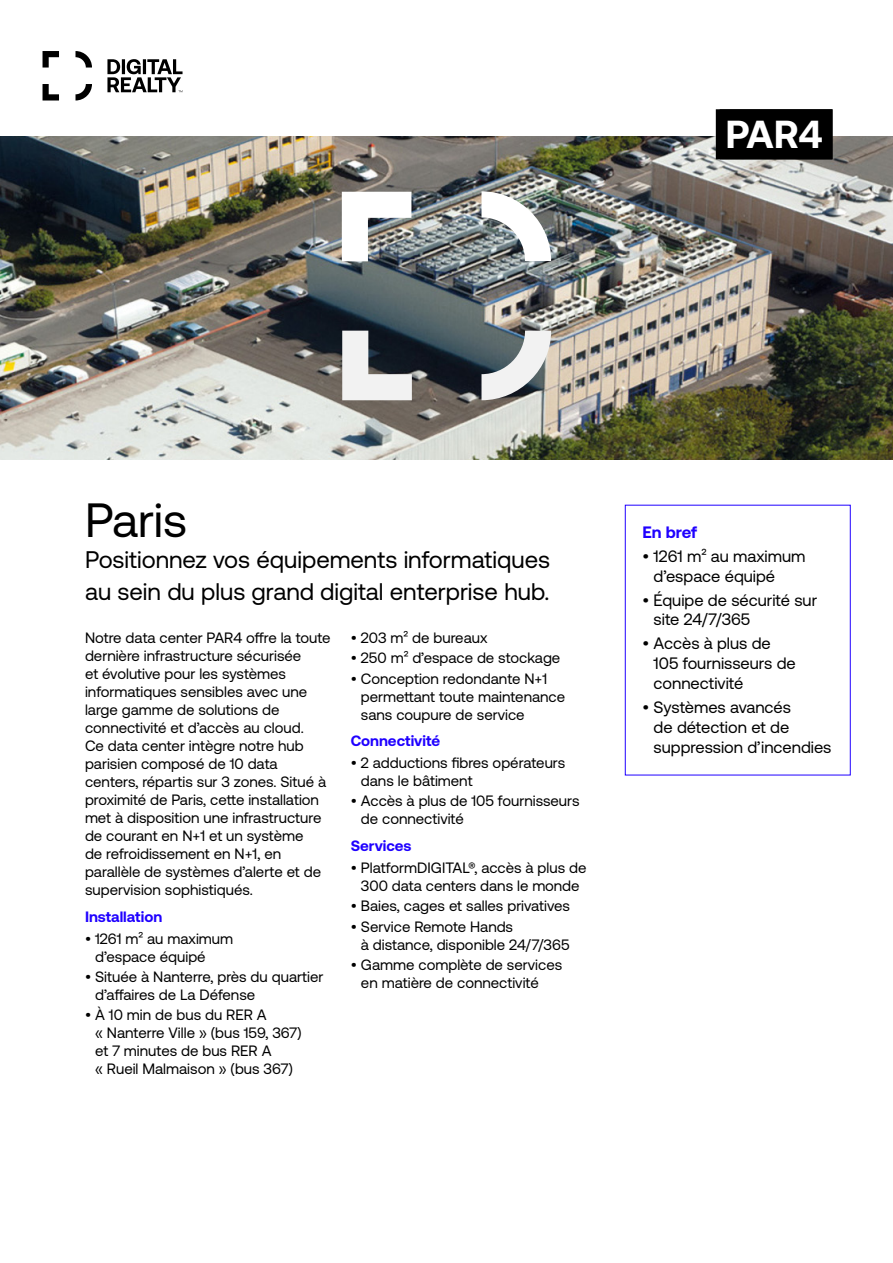
<style>
.page{position:relative;width:893px;height:1263px;background:#fff}
.page>*{position:absolute;margin:0;border:0;box-sizing:border-box;transform-origin:0 0}
.t1{font:48px "Aeonik Pro";color:#000}
.t2{font:700 39px "Aeonik Pro";color:#fff}
.t3{font:24px/31.5px "Aeonik Pro";color:#000}
.t4{font:16.5px/19.8px "Aeonik Pro";color:#000}
.t5{font:700 16.5px "Aeonik Pro";color:#1f00ff}
.t6{font:15px/18px "Aeonik Pro";color:#000}
.t7{font:700 15px "Aeonik Pro";color:#1f00ff}
</style>
<div class="page">
<img style="left:0;top:136px;width:893px;height:324px">
<svg style="left:107px;top:59px;width:76px;height:33px"></svg>
<svg style="left:43px;top:51px;width:49px;height:50px"></svg>
<div style="left:716px;top:109px;width:116px;height:50px;background:#000"></div>
<div style="left:720px;top:109px;width:112px;height:50px;background:#000;border:2px solid #000"></div>
<img style="left:481px;top:191px;width:70px;height:70px">
<img style="left:342px;top:192px;width:69px;height:69px">
<svg style="left:481px;top:331px;width:70px;height:69px"></svg>
<svg style="left:342px;top:331px;width:70px;height:69px"></svg>
<p class="t2" style="left:725px;top:112px;width:98px">PAR4</p>
<p class="t2" style="left:802px;top:112px;width:22px">7</p>
<p class="t1" style="left:85px;top:494px;width:104px">Paris</p>
<p class="t3" style="left:85px;top:544px;width:467px">Positionnez vos équipements informatiques au sein du plus grand digital enterprise hub.</p>
<p class="t6" style="left:85px;top:629px;width:247px">Notre data center PAR4 offre la toute dernière infrastructure sécurisée<br>et évolutive pour les systèmes informatiques sensibles avec une large gamme de solutions de connectivité et d’accès au cloud.<br>Ce data center intègre notre hub parisien composé de 10 data centers, répartis sur 3 zones. Situé à proximité de Paris, cette installation met à disposition une infrastructure de courant en N+1 et un système<br>de refroidissement en N+1, en parallèle de systèmes d’alerte et de supervision sophistiqués.</p>
<p class="t7" style="left:85px;top:908px;width:79px">Installation</p>
<p class="t6" style="left:95px;top:930px;width:140px;text-indent:-10px">• 1261 m² au maximum d’espace équipé</p>
<p class="t6" style="left:95px;top:968px;width:230px;text-indent:-10px">• Située à Nanterre, près du quartier d’affaires de La Défense</p>
<p class="t6" style="left:95px;top:1006px;width:208px;text-indent:-10px">• À 10 min de bus du RER A<br>« Nanterre Ville » (bus 159, 367) et 7 minutes de bus RER A<br>« Rueil Malmaison » (bus 367)</p>
<p class="t6" style="left:351px;top:629px;width:138px">• 203 m² de bureaux</p>
<p class="t6" style="left:351px;top:649px;width:211px">• 250 m² d’espace de stockage</p>
<p class="t6" style="left:361px;top:669px;width:206px;text-indent:-10px">• Conception redondante N+1 permettant toute maintenance sans coupure de service</p>
<p class="t7" style="left:351px;top:732px;width:91px">Connectivité</p>
<p class="t6" style="left:361px;top:754px;width:206px;text-indent:-10px">• 2 adductions fibres opérateurs dans le bâtiment</p>
<p class="t6" style="left:361px;top:792px;width:220px;text-indent:-10px">• Accès à plus de 105 fournisseurs de connectivité</p>
<p class="t7" style="left:351px;top:837px;width:62px">Services</p>
<p class="t6" style="left:351px;top:859px;width:237px;text-align:center">• PlatformDIGITAL®, accès à plus de<br>300 data centers dans le monde</p>
<p class="t6" style="left:351px;top:897px;width:221px">• Baies, cages et salles privatives</p>
<p class="t6" style="left:361px;top:917px;width:210px;text-indent:-10px">• Service Remote Hands<br>à distance, disponible 24/7/365</p>
<p class="t6" style="left:361px;top:955px;width:203px;text-indent:-10px">• Gamme complète de services en matière de connectivité</p>
<p class="t5" style="left:642px;top:523px;width:56px">En bref</p>
<p class="t4" style="left:654px;top:546px;width:153px;text-indent:-11px">• 1261 m² au maximum d’espace équipé</p>
<p class="t4" style="left:654px;top:590px;width:165px;text-indent:-11px">• Équipe de sécurité sur site 24/7/365</p>
<p class="t4" style="left:654px;top:634px;width:144px;text-indent:-11px">• Accès à plus de<br>105 fournisseurs de connectivité</p>
<p class="t4" style="left:654px;top:697px;width:179px;text-indent:-11px">• Systèmes avancés<br>de détection et de suppression d’incendies</p>
</div>
